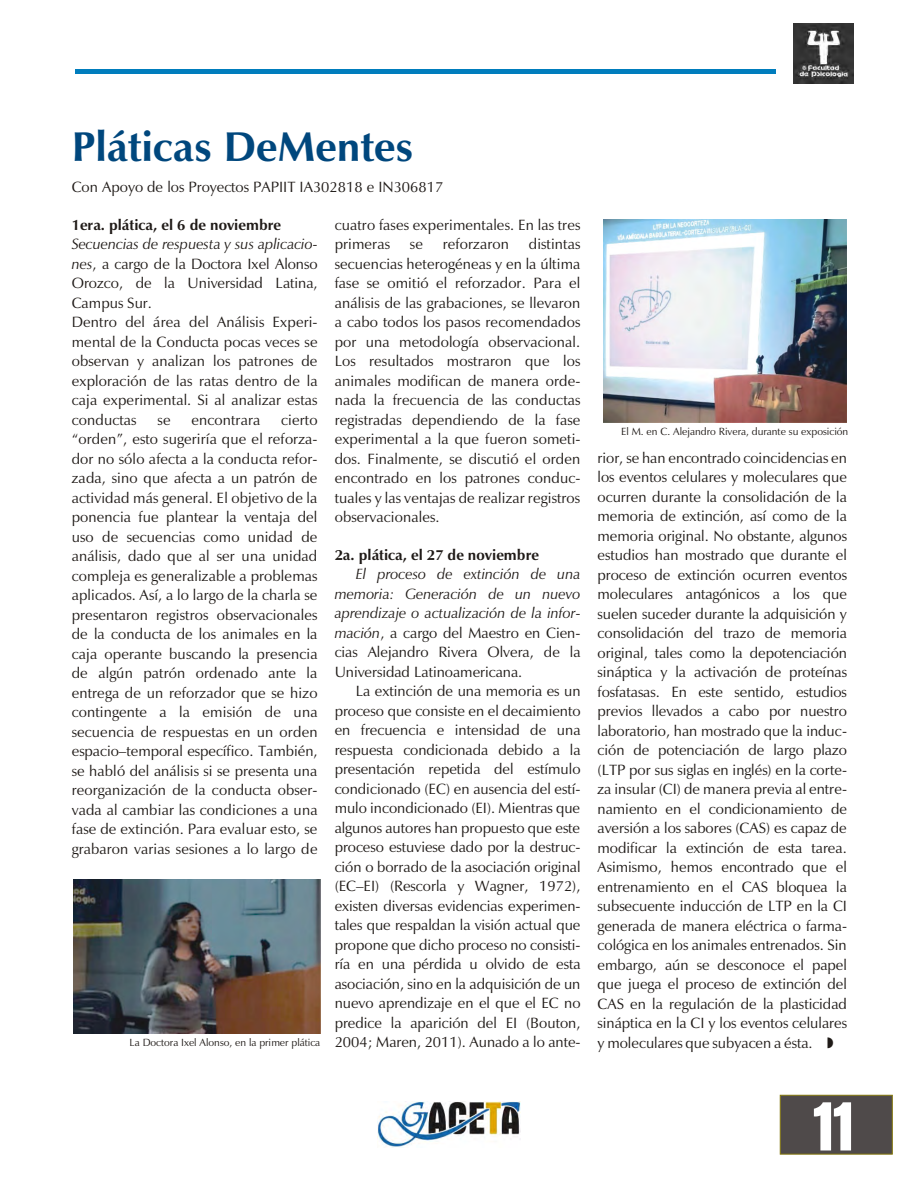
<style>
.page{position:relative;width:918px;height:1188px;background:#fff}
.page>*{position:absolute;margin:0;border:0;box-sizing:border-box;transform-origin:0 0}
.t1{font:72px "Aurora Bd Cn BT";color:#fff}
.t2{font:700 42px "Zapf Humnst BT";color:#00477d}
.t3{font:15px/19.5px "Zapf Humnst BT";letter-spacing:.005em;color:#1f1a17;text-align:justify}
.t4{font:italic 15px/19.5px "Zapf Humnst BT";color:#1f1a17;text-align:justify}
.t5{font:700 15px "Zapf Humnst BT";color:#1f1a17}
.t6{font:10.5px "Zapf Humnst BT";color:#1f1a17}
.s1{font-style:italic}
.s2{font-style:normal}
</style>
<div class="page">
<img style="left:378px;top:1102px;width:142px;height:46px">
<div style="left:780px;top:1095px;width:112px;height:59px;background:#4f4a4a;border:1px solid #85780d"></div>
<img style="left:794px;top:24px;width:60px;height:60px">
<hr style="left:75px;top:70px;width:701px;height:4px;background:#007dbd">
<img style="left:73px;top:880px;width:247px;height:154px">
<img style="left:603px;top:219px;width:244px;height:204px">
<h2 class="t2" style="left:72px;top:129px;width:344px">Pláticas DeMentes</h2>
<p class="t3" style="left:72px;top:179px;width:373px">Con Apoyo de los Proyec tos PAPIIT IA302818 e IN306817</p>
<p class="t5" style="left:72px;top:218px;width:211px">1era. pláti ca, el 6 de noviem bre</p>
<p class="t3" style="left:72px;top:236px;width:247px;text-align:left"><span class="s1">Secuen cias de respues ta y sus apli ca cio - nes</span>, a cargo de la Docto ra Ixel Alon so<br>Oroz co, de la Univer si dad Lati na,<br>Campus Sur.<br>Dentro del área del Análi sis Expe ri - men tal de la Conduc ta pocas veces se obser van y anali zan los patro nes de explo ra ción de las ratas dentro de la caja expe ri men tal. Si al anali zar estas conduc tas</p>
<p class="t3" style="left:335px;top:216px;width:247px">cuatro fases expe ri men ta les. En las tres prime ras</p>
<p class="t3" style="left:335px;top:236px;width:247px;text-indent:194px">distin tas secuen cias hete ro gé neas y en la últi ma fase se omitió el refor za dor. Para el análi sis de las graba cio nes, se lleva ron a cabo todos los pasos reco men da dos por una meto do lo gía obser va cio nal.<br>Los resul ta dos mostra ron que los anima les modi fi can de mane ra orde - na da la frecuen cia de las conduc tas regis tra das depen dien do de la fase expe ri men tal a la que fueron some ti - dos. Final men te, se discu tió el orden encon tra do en los patro nes conduc - tua les y las venta jas de reali zar regis tros obser va cio na les.</p>
<p class="t5" style="left:335px;top:548px;width:206px">2a. pláti ca, el 27 de noviem bre</p>
<p class="t4" style="left:335px;top:566px;width:247px;text-indent:21px">El proce so de extin ción de una memo ria: Gene ra ción de un nuevo apren di za je o actua li za ción de la infor - ma ción<span class="s2">, a cargo del Maes tro en Cien - cias Alejan dro Rive ra Olve ra, de la Univer si dad Lati noa me ri ca na.</span></p>
<p class="t3" style="left:335px;top:683px;width:247px;text-indent:21px">La extin ción de una memo ria es un proce so que consis te en el decai mien to en frecuen cia e inten si dad de una respues ta condi cio na da debi do a la presen ta ción repe ti da del estí mu lo condi cio na do (EC) en ausen cia del estí - mu lo incon di cio na do (EI). Mien tras que algu nos auto res han propues to que este proce so estu vie se dado por la destruc - ción o borra do de la asocia ción origi nal (EC–EI) (Rescor la y Wagner, 1972), exis ten diver sas eviden cias expe ri men - ta les que respal dan la visión actual que propo ne que dicho proce so no consis ti - ría en una pérdi da u olvi do de esta asocia ción, sino en la adqui si ción de un nuevo apren di za je en el que el EC no predi ce la apari ción del EI (Bouton, 2004; Maren, 2011). Auna do a lo ante -</p>
<p class="t3" style="left:410px;top:236px;width:15px">se</p>
<p class="t3" style="left:443px;top:236px;width:68px">refor za ron</p>
<p class="t3" style="left:72px;top:411px;width:247px;text-indent:209px">cier to “orden”, esto suge ri ría que el refor za - dor no sólo afec ta a la conduc ta refor - za da, sino que afec ta a un patrón de acti vi dad más gene ral. El obje ti vo de la ponen cia fue plan tear la venta ja del uso de secuen cias como unidad de análi sis, dado que al ser una unidad comple ja es gene ra li za ble a proble mas apli ca dos. Así, a lo largo de la char la se presen ta ron regis tros obser va cio na les de la conduc ta de los anima les en la caja operan te buscan do la presen cia de algún patrón orde na do ante la entre ga de un refor za dor que se hizo contin gen te a la emisión de una secuen cia de respues tas en un orden espa cio–tempo ral espe cí fi co. También, se habló del análi sis si se presen ta una reor ga ni za ción de la conduc ta obser - va da al cambiar las condi cio nes a una fase de extin ción. Para evaluar esto, se graba ron varias sesio nes a lo largo de</p>
<p class="t3" style="left:158px;top:411px;width:15px">se</p>
<p class="t3" style="left:191px;top:411px;width:70px">encon tra ra</p>
<p class="t6" style="left:621px;top:427px;width:229px">El M. en C. Alejan dro Rive ra, durante su exposición</p>
<p class="t3" style="left:598px;top:449px;width:251px">rior, se han encon tra do coin ci den cias en los even tos celu la res y mole cu la res que ocurren duran te la conso li da ción de la memo ria de extin ción, así como de la memo ria origi nal. No obstan te, algu nos estu dios han mostra do que duran te el proce so de extin ción ocurren even tos mole cu la res anta gó ni cos a los que suelen suce der duran te la adqui si ción y conso li da ción del trazo de memo ria origi nal, tales como la depo ten cia ción sináp ti ca y la acti va ción de proteí nas fosfa ta sas. En este senti do, estu dios previos lleva dos a cabo por nues tro labo ra to rio, han mostra do que la induc - ción de poten cia ción de largo plazo (LTP por sus siglas en inglés) en la corte - za insu lar (CI) de mane ra previa al entre - na mien to en el condi cio na mien to de aver sión a los sabo res (CAS) es capaz de modi fi car la extin ción de esta tarea.<br>Asimis mo, hemos encon tra do que el entre na mien to en el CAS bloquea la subse cuen te induc ción de LTP en la CI gene ra da de mane ra eléc tri ca o farma - co ló gi ca en los anima les entre na dos. Sin embar go, aún se desco no ce el papel que juega el proce so de extin ción del CAS en la regu la ción de la plas ti ci dad sináp ti ca en la CI y los even tos celu la res</p>
<p class="t6" style="left:130px;top:1038px;width:192px">La Docto ra Ixel Alon so, en la primer plática</p>
<p class="t3" style="left:598px;top:1034px;width:217px">y mole cu la res que subya cen a ésta.</p>
<h1 class="t1" style="left:814px;top:1096px;width:41px">11</h1>
</div>
